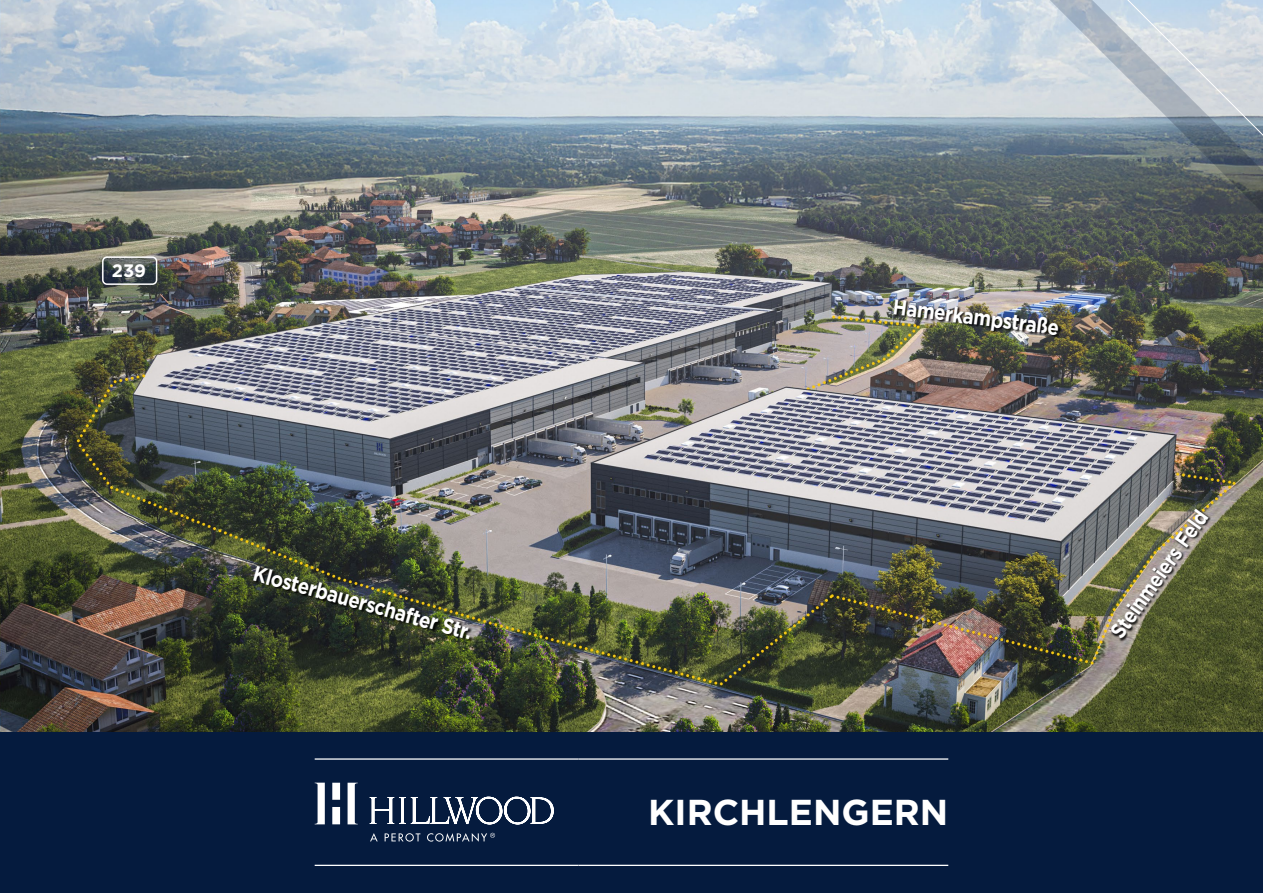
<style>
.page{position:relative;width:1263px;height:893px;background:#051b3e}
.page>*{position:absolute;margin:0;border:0;box-sizing:border-box;transform-origin:0 0}
.t1{font:700 36px "Gotham";color:#fff}
.t2{font:700 21.6px "Gotham";color:#fff;scale:.86 1}
.t3{font:700 18px "Gotham";color:#fff}
</style>
<div class="page">
<img style="left:0;top:0;width:1263px;height:731px">
<svg style="left:1008px;top:0;width:255px;height:234px;background:#949fa6"></svg>
<div style="left:253px;top:565px;width:220px;height:78px;background:#000;opacity:.9"></div>
<div style="left:1110px;top:508px;width:101px;height:134px;background:#000;opacity:.9"></div>
<div style="left:893px;top:299px;width:168px;height:39px;background:#000;opacity:.9"></div>
<hr style="left:315px;top:758px;width:263px;height:2px;background:#fff">
<hr style="left:578px;top:758px;width:370px;height:2px;background:#fff">
<hr style="left:315px;top:865px;width:263px;height:1px;background:#fff">
<hr style="left:578px;top:865px;width:370px;height:1px;background:#fff">
<svg style="left:315px;top:783px;width:239px;height:41px"></svg>
<svg style="left:370px;top:833px;width:8px;height:8px"></svg>
<svg style="left:385px;top:833px;width:35px;height:9px"></svg>
<svg style="left:427px;top:833px;width:68px;height:9px"></svg>
<svg style="left:103px;top:257px;width:54px;height:27px"></svg>
<div style="left:102px;top:256px;width:55px;height:29px;border:2px solid #fff;border-radius:4px"></div>
<p class="t3" style="left:112px;top:259px;width:36px">239</p>
<p class="t2" style="left:257px;top:559px;width:264px;rotate:15deg">Klosterbauerschafter Str.</p>
<p class="t2" style="left:895px;top:293px;width:196px;rotate:7deg">Hamerkampstraße</p>
<h1 class="t1" style="left:648px;top:788px;width:301px">KIRCHLENGERN</h1>
<p class="t2" style="left:1104px;top:628px;width:178px;rotate:-55deg">Steinmeiers Feld</p>
</div>
